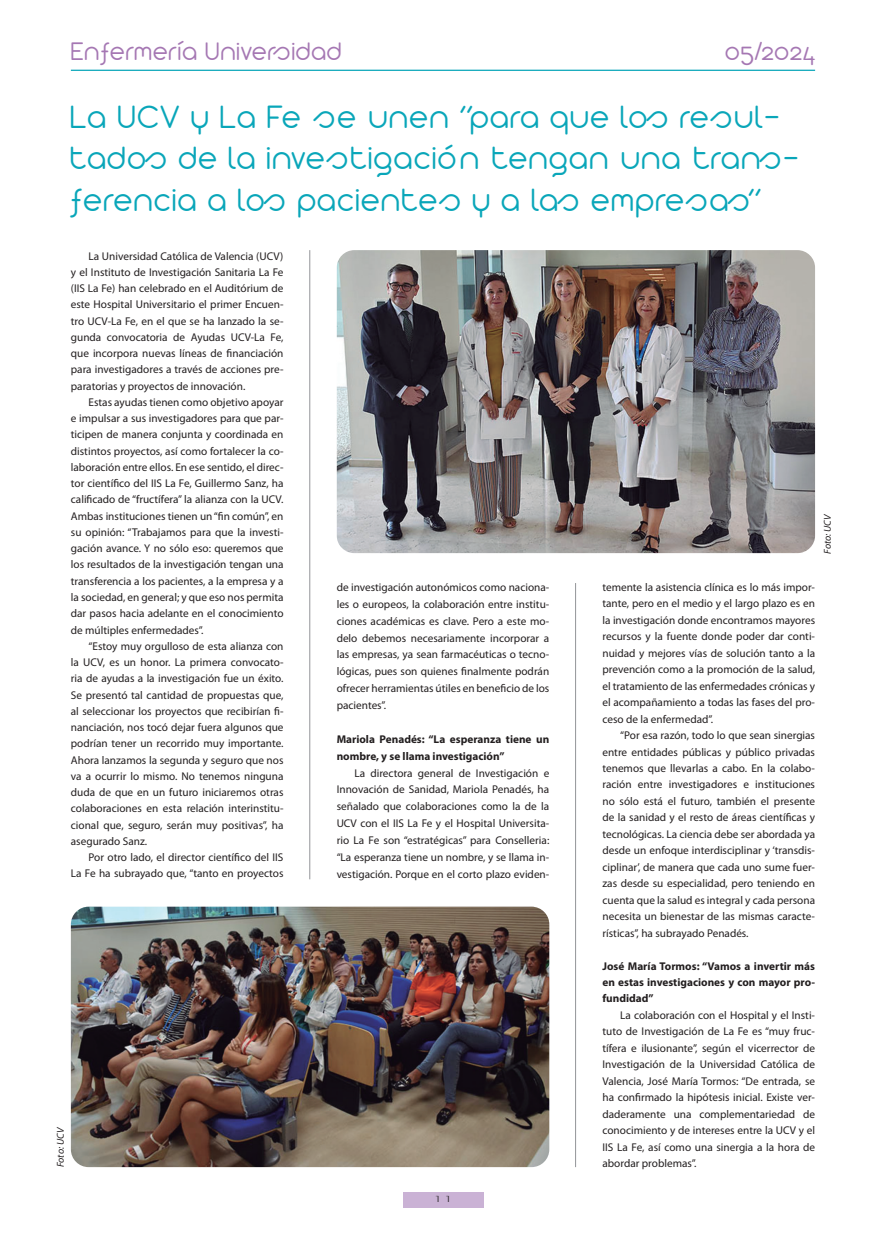
<style>
.page{position:relative;width:886px;height:1241px;background:#fff}
.page>*{position:absolute;margin:0;border:0;box-sizing:border-box;transform-origin:0 0}
.t1{font:300 35px/41.2px "Arista 2.0 Alternate";letter-spacing:.05em;color:#09a6b9}
.t2{font:300 27.5px "Arista 2.0 Alternate";letter-spacing:.04em;color:#a577b3}
.t3{font:11.25px/16.2px "Myriad Pro";color:#231f20;text-align:justify}
.t4{font:700 11.25px/16.5px "Myriad Pro";color:#231f20}
.t5{font:italic 10px "Myriad Pro";letter-spacing:-.005em;color:#231f20}
.t6{font:300 8.12px "Futura";color:#231f20;scale:2 1}
</style>
<div class="page">
<hr style="left:71px;top:70px;width:744px;height:1px;background:#09a6b9">
<div style="left:403px;top:1192px;width:80px;height:15px;background:#cab2d5"></div>
<hr style="left:309px;top:250px;width:1px;height:629px;background:#939598">
<img style="left:337px;top:250px;width:478px;height:303px">
<hr style="left:575px;top:583px;width:1px;height:583px;background:#939598">
<img style="left:71px;top:906px;width:478px;height:260px">
<p class="t2" style="left:71px;top:35px;width:272px">Enfermería Universidad</p>
<p class="t2" style="left:725px;top:35px;width:91px">05/2024</p>
<p class="t1" style="left:70px;top:96px;width:729px">La UCV y La Fe se unen “para que los resul&shy;tados de la investigación tengan una trans&shy;ferencia a los pacientes y a las empresas”</p>
<p class="t3" style="left:71px;top:248px;width:214px;text-indent:18px">La Universidad Católica de Valencia (UCV) y el Instituto de Investigación Sanitaria La Fe (IIS La Fe) han celebrado en el Auditórium de este Hospital Universitario el primer Encuen&shy;tro UCV-La Fe, en el que se ha lanzado la se&shy;gunda convocatoria de Ayudas UCV-La Fe, que incorpora nuevas líneas de financiación para investigadores a través de acciones pre&shy;paratorias y proyectos de innovación.</p>
<p class="t3" style="left:71px;top:394px;width:214px;text-indent:18px">Estas ayudas tienen como objetivo apoyar e impulsar a sus investigadores para que par&shy;ticipen de manera conjunta y coordinada en distintos proyectos, así como fortalecer la co&shy;laboración entre ellos. En ese sentido, el direc&shy;tor científico del IIS La Fe, Guillermo Sanz, ha calificado de “fructífera” la alianza con la UCV.<br>Ambas instituciones tienen un “fin común”, en su opinión: “Trabajamos para que la investi&shy;gación avance. Y no sólo eso: queremos que los resultados de la investigación tengan una transferencia a los pacientes, a la empresa y a la sociedad, en general; y que eso nos permita dar pasos hacia adelante en el conocimiento de múltiples enfermedades”.</p>
<p class="t3" style="left:71px;top:638px;width:214px;text-indent:18px">“Estoy muy orgulloso de esta alianza con la UCV, es un honor. La primera convocato&shy;ria de ayudas a la investigación fue un éxito.<br>Se presentó tal cantidad de propuestas que, al seleccionar los proyectos que recibirían fi&shy;nanciación, nos tocó dejar fuera algunos que podrían tener un recorrido muy importante.<br>Ahora lanzamos la segunda y seguro que nos va a ocurrir lo mismo. No tenemos ninguna duda de que en un futuro iniciaremos otras colaboraciones en esta relación interinstitu&shy;cional que, seguro, serán muy positivas”, ha asegurado Sanz.</p>
<p class="t3" style="left:71px;top:849px;width:214px;text-align:right">Por otro lado, el director científico del IIS<br>La Fe ha subrayado que, “tanto en proyectos</p>
<p class="t3" style="left:337px;top:578px;width:214px;line-height:16.9px">de investigación autonómicos como naciona&shy;les o europeos, la colaboración entre institu&shy;ciones académicas es clave. Pero a este mo&shy;delo debemos necesariamente incorporar a las empresas, ya sean farmacéuticas o tecno&shy;lógicas, pues son quienes finalmente podrán ofrecer herramientas útiles en beneficio de los pacientes”.</p>
<p class="t4" style="left:337px;top:730px;width:214px;line-height:16.9px">Mariola Penadés: “La esperanza tiene un nombre, y se llama investigación”</p>
<p class="t3" style="left:337px;top:764px;width:214px;line-height:16.9px;text-indent:18px">La directora general de Investigación e Innovación de Sanidad, Mariola Penadés, ha señalado que colaboraciones como la de la UCV con el IIS La Fe y el Hospital Universita&shy;rio La Fe son “estratégicas” para Conselleria: “La esperanza tiene un nombre, y se llama in&shy;vestigación. Porque en el corto plazo eviden-</p>
<p class="t3" style="left:602px;top:579px;width:214px">temente la asistencia clínica es lo más impor&shy;tante, pero en el medio y el largo plazo es en la investigación donde encontramos mayores recursos y la fuente donde poder dar conti&shy;nuidad y mejores vías de solución tanto a la prevención como a la promoción de la salud, el tratamiento de las enfermedades crónicas y el acompañamiento a todas las fases del pro&shy;ceso de la enfermedad”.</p>
<p class="t3" style="left:602px;top:727px;width:214px;text-indent:18px">“Por esa razón, todo lo que sean sinergias entre entidades públicas y público privadas tenemos que llevarlas a cabo. En la colabo&shy;ración entre investigadores e instituciones no sólo está el futuro, también el presente de la sanidad y el resto de áreas científicas y tecnológicas. La ciencia debe ser abordada ya desde un enfoque interdisciplinar y ‘transdis&shy;ciplinar’, de manera que cada uno sume fuer&shy;zas desde su especialidad, pero teniendo en cuenta que la salud es integral y cada persona necesita un bienestar de las mismas caracte&shy;rísticas”, ha subrayado Penadés.</p>
<p class="t4" style="left:602px;top:957px;width:214px;text-align:justify">José María Tormos: “Vamos a invertir más en estas investigaciones y con mayor pro&shy;fundidad”</p>
<p class="t3" style="left:602px;top:1006px;width:214px;text-indent:18px">La colaboración con el Hospital y el Insti&shy;tuto de Investigación de La Fe es “muy fruc&shy;tífera e ilusionante”, según el vicerrector de Investigación de la Universidad Católica de Valencia, José María Tormos: “De entrada, se ha confirmado la hipótesis inicial. Existe ver&shy;daderamente una complementariedad de conocimiento y de intereses entre la UCV y el IIS La Fe, así como una sinergia a la hora de abordar problemas”.</p>
<p class="t5" style="left:55px;top:1166px;width:41px;rotate:-90deg">Foto: UCV</p>
<p class="t5" style="left:822px;top:553px;width:41px;rotate:-90deg">Foto: UCV</p>
<p class="t6" style="left:433px;top:1193px;width:12px">11</p>
</div>
